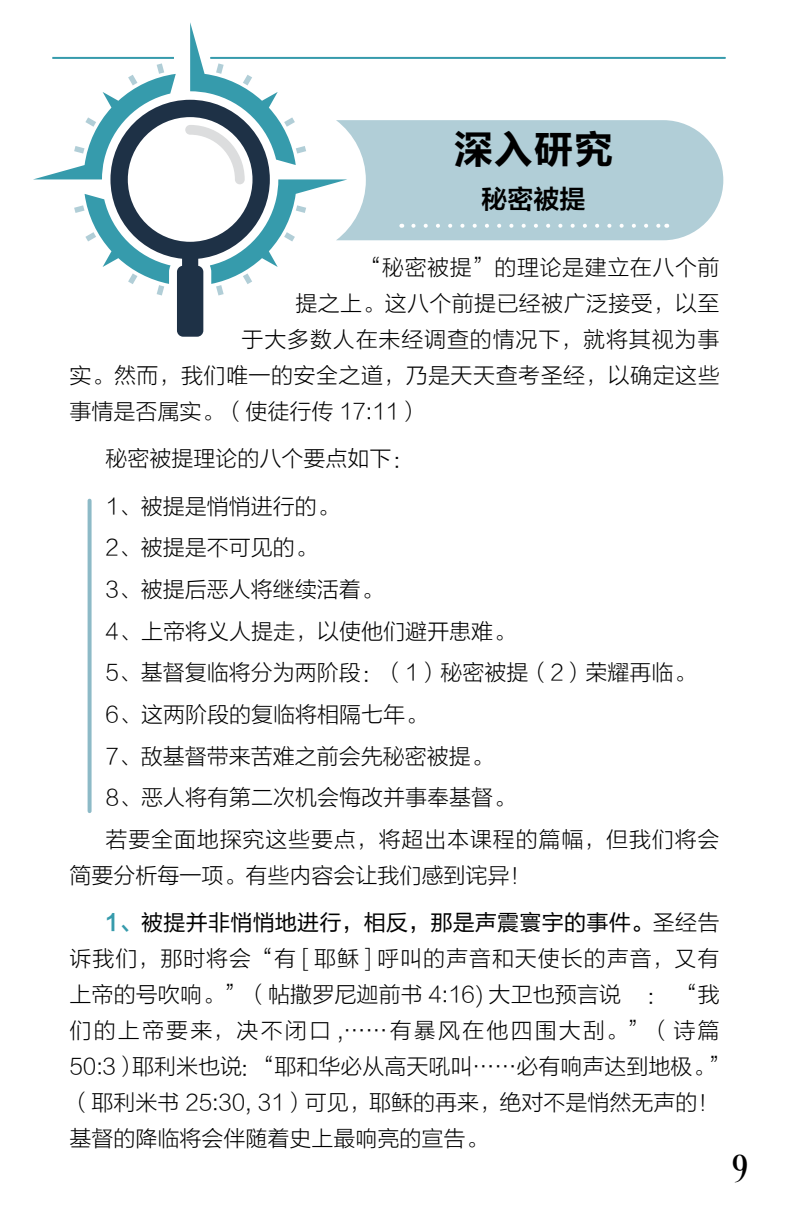
<style>
.page{position:relative;width:792px;height:1224px;background:#fff}
.page>*{position:absolute;margin:0;border:0;box-sizing:border-box;transform-origin:0 0}
.t1{font:40px "FZLTCHK GBK1 0";color:#000}
.t2{font:40px "Desire Pro";color:#000}
.t3{font:26px "FZLTZCHK GBK1 0";color:#000}
.t4{font:22px/41.6px "FZLTKHK GBK1 0";color:#000}
.t5{font:22px "FZLTKHK GBK1 0";letter-spacing:.025em;color:#000}
.t6{font:22px "FZLTHK GBK1 0";letter-spacing:.015em;color:#000}
.t7{font:22px "FZLTKHK GBK1 0";letter-spacing:.04em;color:#000}
.s1{font-family:"FZLTCHK GBK1 0";color:#369bac}
.s2{font-family:"FZLTKHK GBK1 0"}
</style>
<div class="page">
<hr style="left:211px;top:57px;width:514px;height:2px;background:#369bac">
<svg style="left:347px;top:120px;width:376px;height:120px;background:#b6d1d9"></svg>
<svg style="left:33px;top:22px;width:314px;height:219px"></svg>
<svg style="left:74px;top:63px;width:232px;height:204px"></svg>
<svg style="left:110px;top:100px;width:160px;height:237px"></svg>
<svg style="left:413px;top:224px;width:247px;height:4px"></svg>
<hr style="left:52px;top:57px;width:122px;height:2px;background:#369bac">
<svg style="left:88px;top:501px;width:4px;height:310px"></svg>
<h1 class="t1" style="left:454px;top:127px;width:161px">深入研究</h1>
<p class="t3" style="left:482px;top:185px;width:105px">秘密被提</p>
<p class="t5" style="left:360px;top:255px;width:361px">“秘密被提”的理论是建立在八个前</p>
<p class="t4" style="left:296px;top:283px;width:425px">提之上。这八个前提已经被广泛接受，以至</p>
<p class="t7" style="left:242px;top:327px;width:479px">于大多数人在未经调查的情况下，就将其视为事</p>
<p class="t5" style="left:70px;top:363px;width:652px">实。然而，我们唯一的安全之道，乃是天天查考圣经，以确定这些</p>
<p class="t4" style="left:70px;top:391px;width:353px">事情是否属实。（使徒行传 17:11）</p>
<p class="t4" style="left:106px;top:436px;width:309px;line-height:47.4px">秘密被提理论的八个要点如下：<br>1、被提是悄悄进行的。</p>
<p class="t4" style="left:106px;top:528px;width:616px">2、被提是不可见的。<br>3、被提后恶人将继续活着。<br>4、上帝将义人提走，以使他们避开患难。<br>5、基督复临将分为两阶段：（1）秘密被提（2）荣耀再临。<br>6、这两阶段的复临将相隔七年。<br>7、敌基督带来苦难之前会先秘密被提。<br>8、恶人将有第二次机会悔改并事奉基督。<br>若要全面地探究这些要点，将超出本课程的篇幅，但我们将会</p>
<p class="t4" style="left:70px;top:855px;width:463px">简要分析每一项。有些内容会让我们感到诧异！</p>
<p class="t6" style="left:106px;top:911px;width:615px"><span class="s1">1、</span>被提并非悄悄地进行，相反，那是声震寰宇的事件。<span class="s2">圣经告</span></p>
<p class="t4" style="left:70px;top:941px;width:663px;line-height:36px">诉我们，那时将会“有 [ 耶稣 ] 呼叫的声音和天使长的声音，又有上帝的号吹响。”（帖撒罗尼迦前书 4:16) 大卫也预言说 ： “我们的上帝要来，决不闭口 ,……有暴风在他四围大刮。”（诗篇50:3）耶利米也说：“耶和华必从高天吼叫……必有响声达到地极。”（耶利米书 25:30, 31）可见，耶稣的再来，绝对不是悄然无声的！基督的降临将会伴随着史上最响亮的宣告。</p>
<h1 class="t2" style="left:733px;top:1145px;width:17px">9</h1>
</div>
